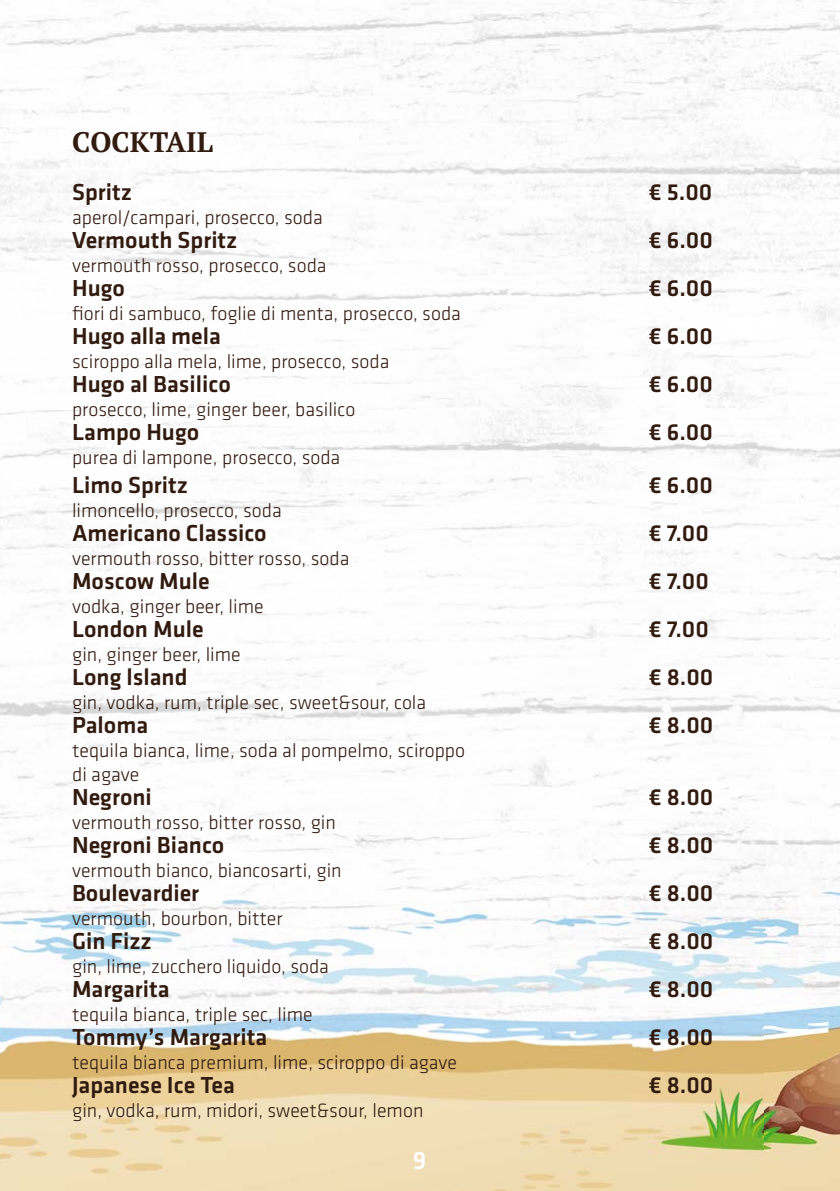
<style>
.page{position:relative;width:840px;height:1191px;background:#fff}
.page>*{position:absolute;margin:0;border:0;box-sizing:border-box;transform-origin:0 0}
.t1{font:700 28px "PT Serif";color:#311b0f}
.t2{font:500 26px "Klavika";color:#fff}
.t3{font:500 24px "Klavika";color:#311b0f}
.t4{font:300 20px/24px "Klavika";color:#311b0f}
</style>
<div class="page">
<img style="left:0;top:0;width:839px;height:1191px">
<h1 class="t1" style="left:72px;top:124px;width:142px">COCKTAIL</h1>
<p class="t3" style="left:72px;top:179px;width:61px">Spritz</p>
<p class="t3" style="left:648px;top:179px;width:65px">€ 5.00</p>
<p class="t4" style="left:72px;top:206px;width:252px">aperol/campari, prosecco, soda</p>
<p class="t3" style="left:72px;top:227px;width:166px">Vermouth Spritz</p>
<p class="t3" style="left:648px;top:227px;width:66px">€ 6.00</p>
<p class="t4" style="left:72px;top:254px;width:256px">vermouth rosso, prosecco, soda</p>
<p class="t3" style="left:72px;top:275px;width:54px">Hugo</p>
<p class="t3" style="left:648px;top:275px;width:66px">€ 6.00</p>
<p class="t4" style="left:72px;top:302px;width:390px">fiori di sambuco, foglie di menta, prosecco, soda</p>
<p class="t3" style="left:72px;top:323px;width:150px">Hugo alla mela</p>
<p class="t3" style="left:648px;top:323px;width:66px">€ 6.00</p>
<p class="t4" style="left:72px;top:350px;width:319px">sciroppo alla mela, lime, prosecco, soda</p>
<p class="t3" style="left:72px;top:371px;width:160px">Hugo al Basilico</p>
<p class="t3" style="left:648px;top:371px;width:66px">€ 6.00</p>
<p class="t4" style="left:72px;top:398px;width:285px">prosecco, lime, ginger beer, basilico</p>
<p class="t3" style="left:72px;top:419px;width:129px">Lampo Hugo</p>
<p class="t3" style="left:648px;top:419px;width:66px">€ 6.00</p>
<p class="t4" style="left:72px;top:446px;width:269px">purea di lampone, prosecco, soda</p>
<p class="t3" style="left:72px;top:472px;width:117px">Limo Spritz</p>
<p class="t3" style="left:648px;top:472px;width:66px">€ 6.00</p>
<p class="t4" style="left:72px;top:498px;width:211px">limoncello, prosecco, soda</p>
<p class="t3" style="left:72px;top:520px;width:196px">Americano Classico</p>
<p class="t3" style="left:648px;top:520px;width:62px">€ 7.00</p>
<p class="t4" style="left:72px;top:546px;width:278px">vermouth rosso, bitter rosso, soda</p>
<p class="t3" style="left:72px;top:568px;width:139px">Moscow Mule</p>
<p class="t3" style="left:648px;top:568px;width:62px">€ 7.00</p>
<p class="t4" style="left:72px;top:594px;width:193px">vodka, ginger beer, lime</p>
<p class="t3" style="left:72px;top:616px;width:133px">London Mule</p>
<p class="t3" style="left:648px;top:616px;width:62px">€ 7.00</p>
<p class="t4" style="left:72px;top:642px;width:170px">gin, ginger beer, lime</p>
<p class="t3" style="left:72px;top:664px;width:117px">Long lsland</p>
<p class="t3" style="left:648px;top:664px;width:66px">€ 8.00</p>
<p class="t4" style="left:72px;top:690px;width:355px">gin, vodka, rum, triple sec, sweet&amp;sour, cola</p>
<p class="t3" style="left:72px;top:712px;width:78px">Paloma</p>
<p class="t3" style="left:648px;top:712px;width:66px">€ 8.00</p>
<p class="t4" style="left:72px;top:738px;width:394px">tequila bianca, lime, soda al pompelmo, sciroppo di agave</p>
<p class="t3" style="left:72px;top:784px;width:81px">Negroni</p>
<p class="t3" style="left:648px;top:784px;width:66px">€ 8.00</p>
<p class="t4" style="left:72px;top:810px;width:265px">vermouth rosso, bitter rosso, gin</p>
<p class="t3" style="left:72px;top:832px;width:154px">Negroni Bianco</p>
<p class="t3" style="left:648px;top:832px;width:66px">€ 8.00</p>
<p class="t4" style="left:72px;top:858px;width:271px">vermouth bianco, biancosarti, gin</p>
<p class="t3" style="left:72px;top:880px;width:129px">Boulevardier</p>
<p class="t3" style="left:648px;top:880px;width:66px">€ 8.00</p>
<p class="t4" style="left:72px;top:906px;width:212px">vermouth, bourbon, bitter</p>
<p class="t3" style="left:72px;top:928px;width:81px">Gin Fizz</p>
<p class="t3" style="left:648px;top:928px;width:66px">€ 8.00</p>
<p class="t4" style="left:72px;top:954px;width:258px">gin, lime, zucchero liquido, soda</p>
<p class="t3" style="left:72px;top:976px;width:99px">Margarita</p>
<p class="t3" style="left:648px;top:976px;width:66px">€ 8.00</p>
<p class="t4" style="left:72px;top:1002px;width:242px">tequila bianca, triple sec, lime</p>
<p class="t3" style="left:72px;top:1024px;width:196px">Tommy’s Margarita</p>
<p class="t3" style="left:648px;top:1024px;width:66px">€ 8.00</p>
<p class="t4" style="left:72px;top:1050px;width:386px">tequila bianca premium, lime, sciroppo di agave</p>
<p class="t3" style="left:72px;top:1072px;width:164px">Japanese Ice Tea</p>
<p class="t3" style="left:648px;top:1072px;width:66px">€ 8.00</p>
<p class="t4" style="left:72px;top:1098px;width:352px">gin, vodka, rum, midori, sweet&amp;sour, lemon</p>
<h2 class="t2" style="left:412px;top:1146px;width:15px">9</h2>
</div>
